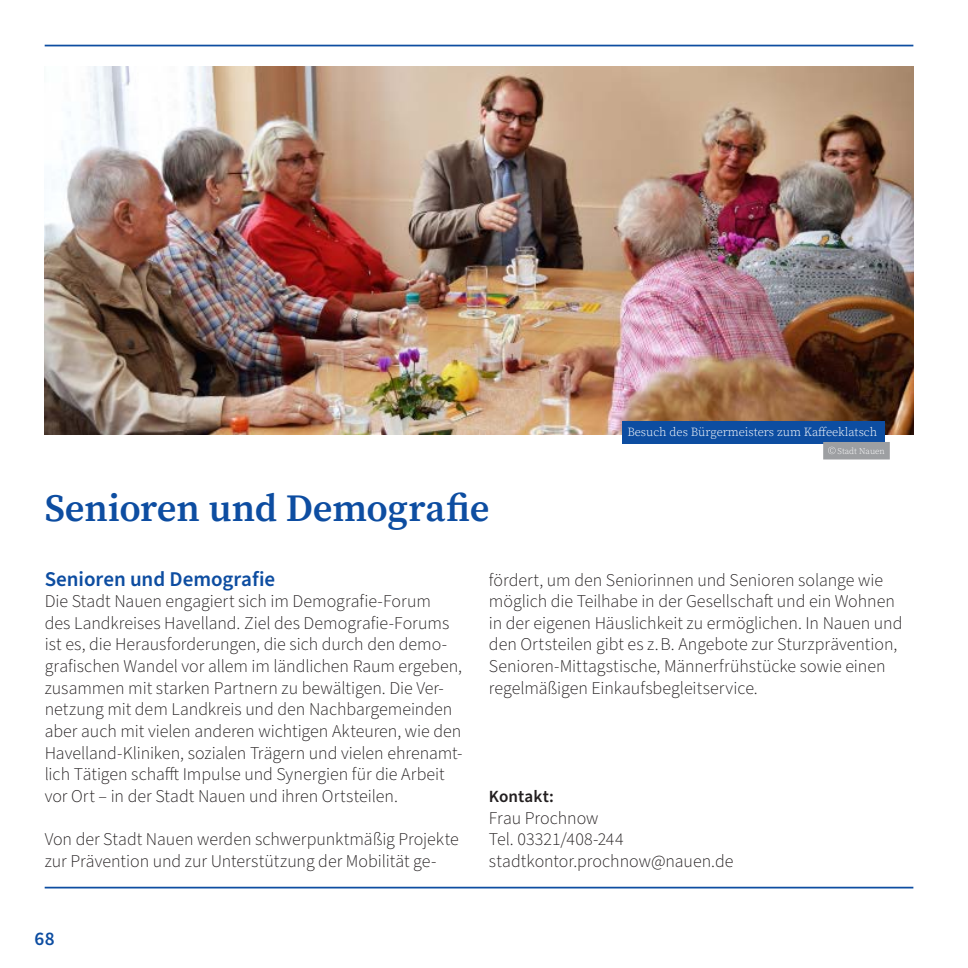
<style>
.page{position:relative;width:968px;height:968px;background:#fff}
.page>*{position:absolute;margin:0;border:0;box-sizing:border-box;transform-origin:0 0}
.t1{font:600 38.5px "Source Serif Pro";letter-spacing:-.005em;color:#0d4da1}
.t2{font:600 21px "Source Sans Pro";color:#0d4da1}
.t3{font:600 19.25px "Source Sans Pro";color:#0d4da1}
.t4{font:300 17.85px/21.7px "Source Sans Pro";color:#231f20}
.t5{font:600 17.15px "Source Sans Pro";letter-spacing:.005em;color:#231f20}
.t6{font:300 12.25px "Source Serif Pro";color:#fff}
.t7{font:300 8.75px "Source Serif Pro";color:#fff}
</style>
<div class="page">
<img style="left:45px;top:66px;width:868px;height:368px">
<div style="left:622px;top:421px;width:262px;height:22px;background:#0d4da1"></div>
<div style="left:823px;top:442px;width:66px;height:17px;background:#9d9fa2"></div>
<svg style="left:828px;top:446px;width:7px;height:8px"></svg>
<hr style="left:45px;top:45px;width:868px;height:1px;background:#0d4da1">
<hr style="left:45px;top:886px;width:868px;height:2px;background:#0d4da1">
<h1 class="t1" style="left:45px;top:481px;width:446px">Senioren und Demografie</h1>
<p class="t6" style="left:627px;top:423px;width:251px">Besuch des Bürgermeisters zum Kaffeeklatsch</p>
<p class="t7" style="left:837px;top:445px;width:49px">Stadt Nauen</p>
<p class="t2" style="left:45px;top:564px;width:232px">Senioren und Demografie</p>
<p class="t4" style="left:45px;top:591px;width:419px">Die Stadt Nauen engagiert sich im Demografie-Forum<br>des Landkreises Havelland. Ziel des Demografie-Forums ist es, die Herausforderungen, die sich durch den demo&shy;grafischen Wandel vor allem im ländlichen Raum ergeben, zusammen mit starken Partnern zu bewältigen. Die Ver&shy;netzung mit dem Landkreis und den Nachbargemeinden aber auch mit vielen anderen wichtigen Akteuren, wie den Havelland-Kliniken, sozialen Trägern und vielen ehrenamt&shy;lich Tätigen schafft Impulse und Synergien für die Arbeit vor Ort – in der Stadt Nauen und ihren Ortsteilen.</p>
<p class="t4" style="left:45px;top:828px;width:415px">Von der Stadt Nauen werden schwerpunktmäßig Projekte zur Prävention und zur Unterstützung der Mobilität ge-</p>
<p class="t3" style="left:35px;top:926px;width:22px">68</p>
<p class="t4" style="left:489px;top:569px;width:415px">fördert, um den Seniorinnen und Senioren solange wie möglich die Teilhabe in der Gesellschaft und ein Wohnen in der eigenen Häuslichkeit zu ermöglichen. In Nauen und den Ortsteilen gibt es z. B. Angebote zur Sturzprävention, Senioren-Mittagstische, Männerfrühstücke sowie einen regelmäßigen Einkaufsbegleitservice.</p>
<p class="t5" style="left:489px;top:784px;width:66px">Kontakt:</p>
<p class="t4" style="left:489px;top:807px;width:246px">Frau Prochnow<br>Tel. 03321/408-244 stadtkontor.prochnow@nauen.de</p>
</div>
